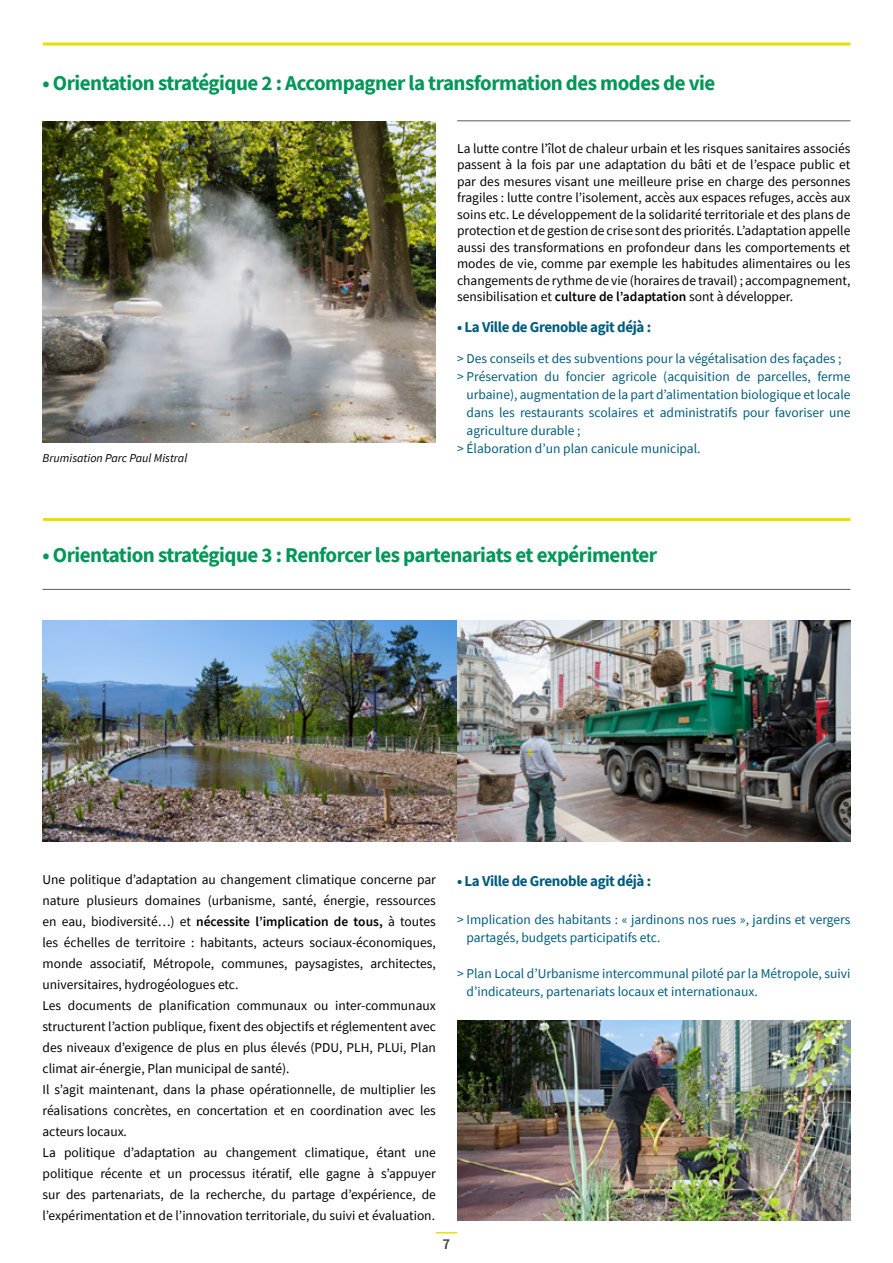
<style>
.page{position:relative;width:893px;height:1263px;background:#fff}
.page>*{position:absolute;margin:0;border:0;box-sizing:border-box;transform-origin:0 0}
.TITRE_3{font:700 21px "Source Sans Pro";letter-spacing:-.025em;color:#009757}
.TITRE_3-2{font:700 15px "Source Sans Pro";letter-spacing:-.025em;color:#005c7d}
.t1{font:600 15px "Source Sans Pro";color:#3c3c3b}
.TEXTE_1{font:13.5px/21px "Source Sans Pro";color:#000;text-align:justify}
.TEXTE_1-2{font:13.5px/18px "Source Sans Pro";color:#005c7d}
.LEGENDE{font:italic 12px "Source Sans Pro";color:#000}
.s1{font-weight:600}
</style>
<div class="page">
<svg style="left:436px;top:1232px;width:21px;height:1px"></svg>
<img style="left:43px;top:621px;width:807px;height:221px">
<img style="left:457px;top:1020px;width:393px;height:200px">
<img style="left:43px;top:121px;width:393px;height:321px">
<hr style="left:43px;top:43px;width:807px;height:3px;background:#e8e100">
<hr style="left:43px;top:518px;width:807px;height:3px;background:#e8e100">
<hr style="left:457px;top:120px;width:393px;height:1px;background:#5c5c5b">
<hr style="left:43px;top:589px;width:807px;height:1px;background:#5c5c5b">
<p class="TITRE_3" style="left:43px;top:69px;width:674px">• Orientation stratégique 2 : Accompagner la transformation des modes de vie</p>
<p class="TEXTE_1" style="left:457px;top:140px;width:395px;line-height:16.5px">La lutte contre l’îlot de chaleur urbain et les risques sanitaires associés passent à la fois par une adaptation du bâti et de l’espace public et par des mesures visant une meilleure prise en charge des personnes fragiles : lutte contre l’isolement, accès aux espaces refuges, accès aux soins etc. Le développement de la solidarité territoriale et des plans de protection et de gestion de crise sont des priorités. L’adaptation appelle aussi des transformations en profondeur dans les comportements et modes de vie, comme par exemple les habitudes alimentaires ou les changements de rythme de vie (horaires de travail) ; accompagnement, sensibilisation et <span class="s1">culture de l’adaptation</span> sont à développer.</p>
<p class="LEGENDE" style="left:43px;top:450px;width:146px">Brumisation Parc Paul Mistral</p>
<p class="TITRE_3-2" style="left:457px;top:317px;width:196px">• La Ville de Grenoble agit déjà :</p>
<p class="TEXTE_1-2" style="left:457px;top:349px;width:386px">&gt; Des conseils et des subventions pour la végétalisation des façades ;</p>
<p class="TEXTE_1-2" style="left:466px;top:367px;width:385px;text-align:justify;text-indent:-9px">&gt; Préservation du foncier agricole (acquisition de parcelles, ferme urbaine), augmentation de la part d’alimentation biologique et locale dans les restaurants scolaires et administratifs pour favoriser une agriculture durable ;</p>
<p class="TEXTE_1-2" style="left:457px;top:439px;width:245px">&gt; Élaboration d’un plan canicule municipal.</p>
<p class="TITRE_3" style="left:43px;top:541px;width:616px">• Orientation stratégique 3 : Renforcer les partenariats et expérimenter</p>
<p class="TEXTE_1" style="left:43px;top:869px;width:395px">Une politique d’adaptation au changement climatique concerne par nature plusieurs domaines (urbanisme, santé, énergie, ressources en eau, biodiversité…) et <span class="s1">nécessite l’implication de tous,</span> à toutes les échelles de territoire : habitants, acteurs sociaux-économiques, monde associatif, Métropole, communes, paysagistes, architectes, universitaires, hydrogéologues etc.</p>
<p class="TEXTE_1" style="left:43px;top:995px;width:395px">Les documents de planification communaux ou inter-communaux structurent l’action publique, fixent des objectifs et réglementent avec des niveaux d’exigence de plus en plus élevés (PDU, PLH, PLUi, Plan climat air-énergie, Plan municipal de santé).</p>
<p class="TEXTE_1" style="left:43px;top:1079px;width:395px">Il s’agit maintenant, dans la phase opérationnelle, de multiplier les réalisations concrètes, en concertation et en coordination avec les acteurs locaux.</p>
<p class="TEXTE_1" style="left:43px;top:1142px;width:395px">La politique d’adaptation au changement climatique, étant une politique récente et un processus itératif, elle gagne à s’appuyer sur des partenariats, de la recherche, du partage d’expérience, de l’expérimentation et de l’innovation territoriale, du suivi et évaluation.</p>
<p class="TITRE_3-2" style="left:457px;top:870px;width:196px">• La Ville de Grenoble agit déjà :</p>
<p class="TEXTE_1-2" style="left:466px;top:911px;width:385px;text-indent:-9px">&gt; Implication des habitants : « jardinons nos rues », jardins et vergers partagés, budgets participatifs etc.</p>
<p class="TEXTE_1-2" style="left:466px;top:965px;width:385px;text-indent:-9px">&gt; Plan Local d’Urbanisme intercommunal piloté par la Métropole, suivi d’indicateurs, partenariats locaux et internationaux.</p>
<p class="t1" style="left:443px;top:1234px;width:9px">7</p>
</div>
